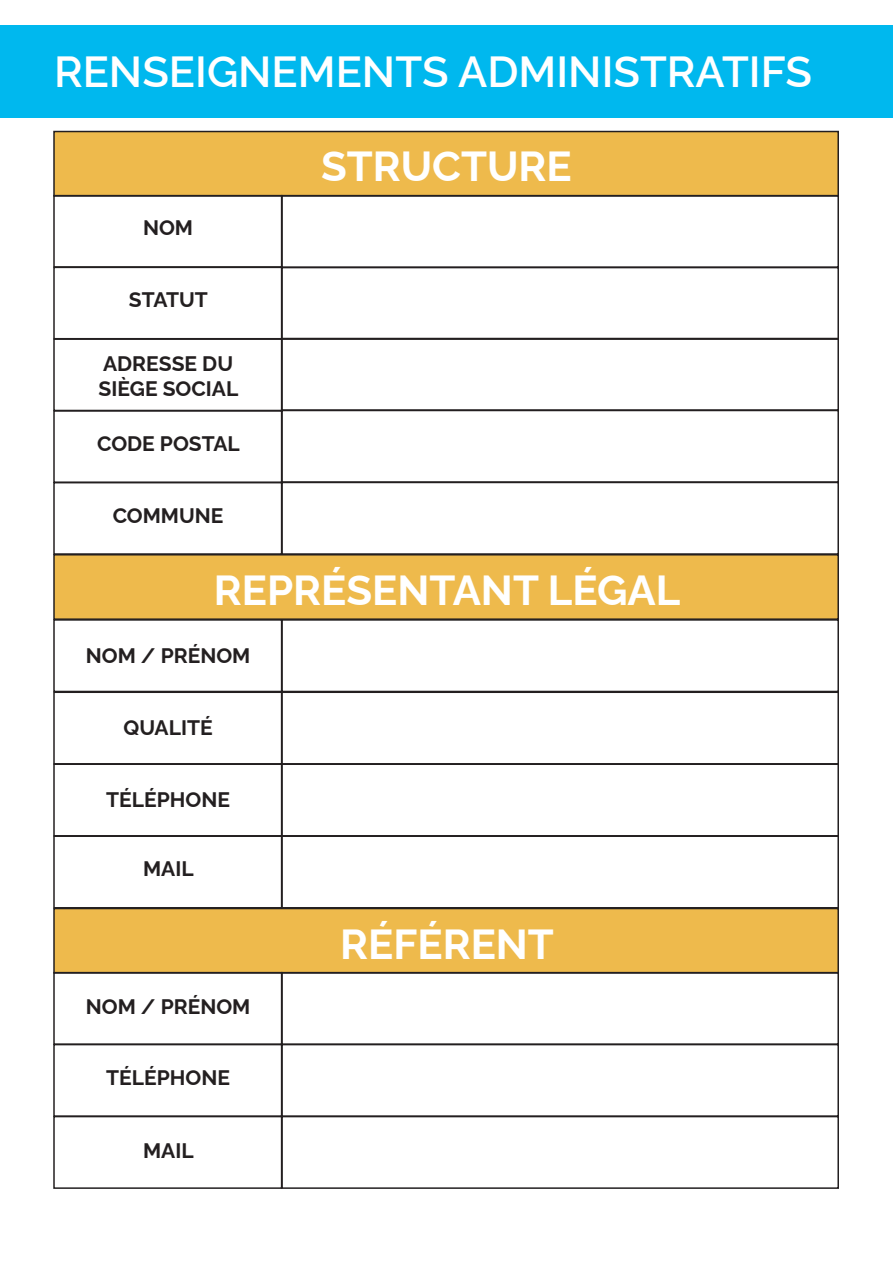
<style>
.page{position:relative;width:893px;height:1263px;background:#fff}
.page>*{position:absolute;margin:0;border:0;box-sizing:border-box;transform-origin:0 0}
.t1{font:600 43.5px "Raleway";color:#fff}
.t2{font:700 42px "Raleway";color:#fff}
.t3{font:700 21px "Raleway";color:#231f20}
</style>
<div class="page">
<div style="left:0;top:25px;width:893px;height:92px;background:#00b8ee"></div>
<div style="left:54px;top:131px;width:784px;height:65px;background:#eeba4c"></div>
<div style="left:53px;top:131px;width:786px;height:66px;border:2px solid #231f20"></div>
<div style="left:54px;top:555px;width:784px;height:64px;background:#eeba4c"></div>
<div style="left:54px;top:908px;width:784px;height:65px;background:#eeba4c"></div>
<div style="left:53px;top:908px;width:786px;height:66px;border:2px solid #231f20"></div>
<div style="left:53px;top:195px;width:229px;height:73px;border:2px solid #231f20"></div>
<div style="left:53px;top:619px;width:229px;height:73px;border:2px solid #231f20"></div>
<div style="left:53px;top:691px;width:229px;height:73px;border:2px solid #231f20"></div>
<div style="left:53px;top:972px;width:229px;height:73px;border:2px solid #231f20"></div>
<div style="left:281px;top:195px;width:558px;height:73px;border:2px solid #231f20"></div>
<div style="left:281px;top:619px;width:558px;height:73px;border:2px solid #231f20"></div>
<div style="left:281px;top:691px;width:558px;height:73px;border:2px solid #231f20"></div>
<div style="left:281px;top:972px;width:558px;height:73px;border:2px solid #231f20"></div>
<div style="left:53px;top:267px;width:229px;height:72px;border:2px solid #231f20"></div>
<div style="left:53px;top:763px;width:229px;height:73px;border:2px solid #231f20"></div>
<div style="left:53px;top:1044px;width:229px;height:73px;border:2px solid #231f20"></div>
<div style="left:281px;top:267px;width:558px;height:73px;border:2px solid #231f20"></div>
<div style="left:281px;top:763px;width:558px;height:73px;border:2px solid #231f20"></div>
<div style="left:281px;top:1044px;width:558px;height:73px;border:2px solid #231f20"></div>
<div style="left:53px;top:338px;width:229px;height:73px;border:2px solid #231f20"></div>
<div style="left:53px;top:835px;width:229px;height:73px;border:2px solid #231f20"></div>
<div style="left:53px;top:1116px;width:229px;height:73px;border:2px solid #231f20"></div>
<div style="left:281px;top:338px;width:558px;height:73px;border:2px solid #231f20"></div>
<div style="left:281px;top:835px;width:558px;height:73px;border:2px solid #231f20"></div>
<div style="left:281px;top:1116px;width:558px;height:73px;border:2px solid #231f20"></div>
<div style="left:53px;top:410px;width:229px;height:73px;border:2px solid #231f20"></div>
<div style="left:281px;top:410px;width:558px;height:73px;border:2px solid #231f20"></div>
<div style="left:53px;top:482px;width:229px;height:73px;border:2px solid #231f20"></div>
<div style="left:281px;top:482px;width:558px;height:73px;border:2px solid #231f20"></div>
<p class="t1" style="left:54px;top:37px;width:759px">RENSEIGNEMENTS ADMINISTRATIFS</p>
<p class="t3" style="left:143px;top:211px;width:52px">NOM</p>
<p class="t3" style="left:129px;top:283px;width:80px">STATUT</p>
<p class="t3" style="left:103px;top:347px;width:131px">ADRESSE DU</p>
<p class="t3" style="left:99px;top:372px;width:141px">SIÈGE SOCIAL</p>
<p class="t3" style="left:97px;top:427px;width:144px">CODE POSTAL</p>
<p class="t3" style="left:113px;top:498px;width:112px">COMMUNE</p>
<p class="t2" style="left:321px;top:133px;width:252px">STRUCTURE</p>
<p class="t2" style="left:214px;top:557px;width:468px">REPRÉSENTANT LÉGAL</p>
<p class="t3" style="left:86px;top:638px;width:166px">NOM / PRÉNOM</p>
<p class="t3" style="left:124px;top:711px;width:91px">QUALITÉ</p>
<p class="t3" style="left:106px;top:783px;width:125px">TÉLÉPHONE</p>
<p class="t3" style="left:143px;top:852px;width:52px">MAIL</p>
<p class="t3" style="left:86px;top:990px;width:166px">NOM / PRÉNOM</p>
<p class="t3" style="left:106px;top:1061px;width:125px">TÉLÉPHONE</p>
<p class="t3" style="left:143px;top:1133px;width:52px">MAIL</p>
<p class="t2" style="left:340px;top:911px;width:215px">RÉFÉRENT</p>
</div>
